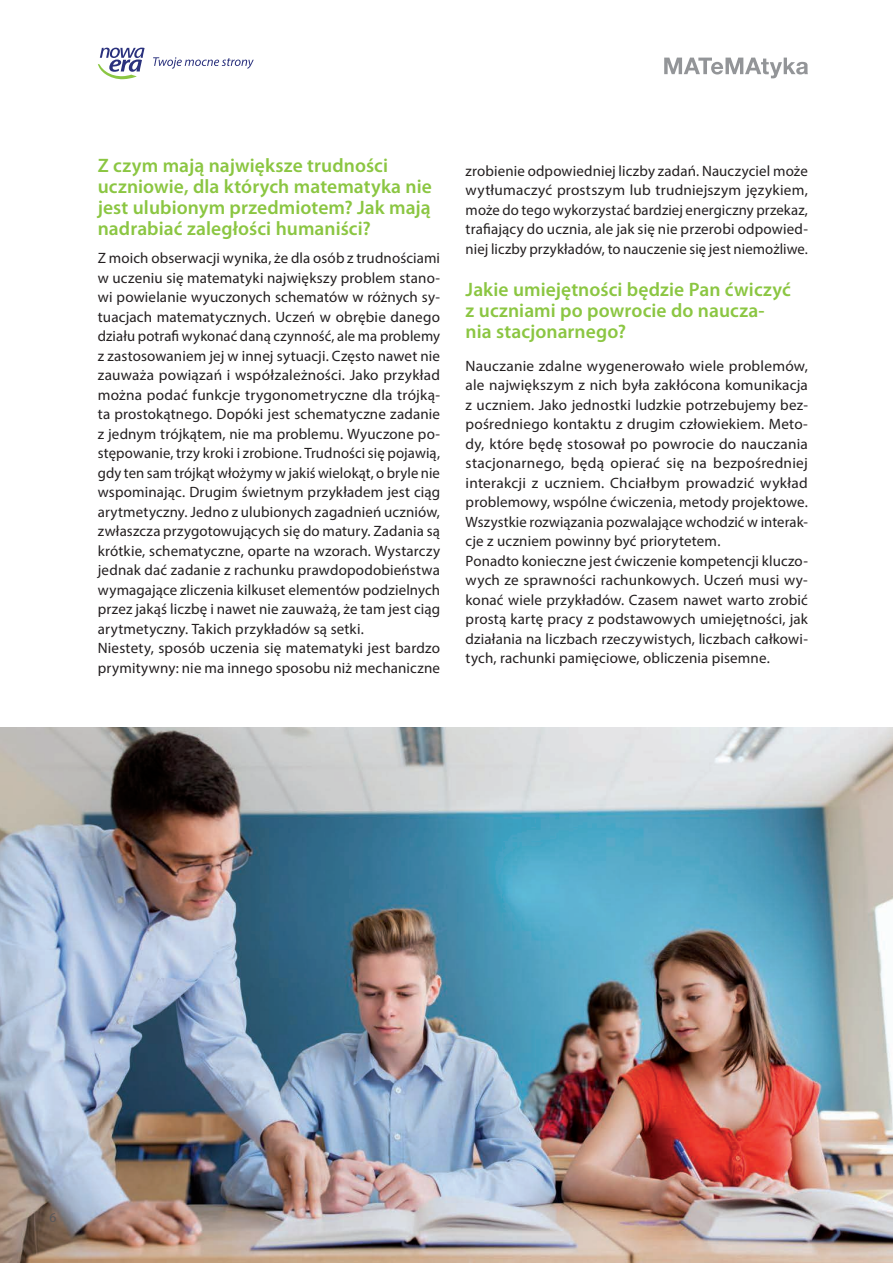
<style>
.page{position:relative;width:893px;height:1263px;background:#fff}
.page>*{position:absolute;margin:0;border:0;box-sizing:border-box;transform-origin:0 0}
.t1{font:600 19.5px/21px "Myriad Pro";letter-spacing:.005em;color:#8bc642}
.t2{font:15px/19.5px "Myriad Pro";letter-spacing:.01em;color:#231f20}
.t3{font:13.5px "Myriad Pro";color:#57585a}
</style>
<div class="page">
<svg style="left:98px;top:48px;width:47px;height:32px"></svg>
<svg style="left:153px;top:57px;width:101px;height:12px"></svg>
<svg style="left:664px;top:58px;width:144px;height:20px"></svg>
<img style="left:0;top:727px;width:893px;height:536px">
<h1 class="t1" style="left:98px;top:155px;width:336px">Z czym mają największe trudności uczniowie, dla których matematyka nie jest ulubionym przedmiotem? Jak mają nadrabiać zaległości humaniści?</h1>
<p class="t2" style="left:98px;top:248px;width:344px">Z moich obserwacji wynika, że dla osób z trudnościami w uczeniu się matematyki największy problem stano&shy;wi powielanie wyuczonych schematów w różnych sy&shy;tuacjach matematycznych. Uczeń w obrębie danego działu potrafi wykonać daną czynność, ale ma problemy z zastosowaniem jej w innej sytuacji. Często nawet nie zauważa powiązań i współzależności. Jako przykład można podać funkcje trygonometryczne dla trójką&shy;ta prostokątnego. Dopóki jest schematyczne zadanie z jednym trójkątem, nie ma problemu. Wyuczone po&shy;stępowanie, trzy kroki i zrobione. Trudności się pojawią, gdy ten sam trójkąt włożymy w jakiś wielokąt, o bryle nie wspominając. Drugim świetnym przykładem jest ciąg arytmetyczny. Jedno z ulubionych zagadnień uczniów, zwłaszcza przygotowujących się do matury. Zadania są krótkie, schematyczne, oparte na wzorach. Wystarczy jednak dać zadanie z rachunku prawdopodobieństwa wymagające zliczenia kilkuset elementów podzielnych przez jakąś liczbę i nawet nie zauważą, że tam jest ciąg arytmetyczny. Takich przykładów są setki.<br>Niestety, sposób uczenia się matematyki jest bardzo prymitywny: nie ma innego sposobu niż mechaniczne</p>
<p class="t2" style="left:466px;top:160px;width:344px;text-align:justify">zrobienie odpowiedniej liczby zadań. Nauczyciel może wytłumaczyć prostszym lub trudniejszym językiem, może do tego wykorzystać bardziej energiczny przekaz, trafiający do ucznia, ale jak się nie przerobi odpowied&shy;niej liczby przykładów, to nauczenie się jest niemożliwe.</p>
<h1 class="t1" style="left:466px;top:279px;width:327px">Jakie umiejętności będzie Pan ćwiczyć z uczniami po powrocie do naucza&shy;nia stacjonarnego?</h1>
<p class="t2" style="left:466px;top:355px;width:344px">Nauczanie zdalne wygenerowało wiele problemów, ale największym z nich była zakłócona komunikacja z uczniem. Jako jednostki ludzkie potrzebujemy bez&shy;pośredniego kontaktu z drugim człowiekiem. Meto&shy;dy, które będę stosował po powrocie do nauczania stacjonarnego, będą opierać się na bezpośredniej interakcji z uczniem. Chciałbym prowadzić wykład problemowy, wspólne ćwiczenia, metody projektowe.<br>Wszystkie rozwiązania pozwalające wchodzić w interak&shy;cje z uczniem powinny być priorytetem.<br>Ponadto konieczne jest ćwiczenie kompetencji kluczo&shy;wych ze sprawności rachunkowych. Uczeń musi wy&shy;konać wiele przykładów. Czasem nawet warto zrobić prostą kartę pracy z podstawowych umiejętności, jak działania na liczbach rzeczywistych, liczbach całkowi&shy;tych, rachunki pamięciowe, obliczenia pisemne.</p>
<p class="t3" style="left:49px;top:1209px;width:8px">6</p>
</div>
